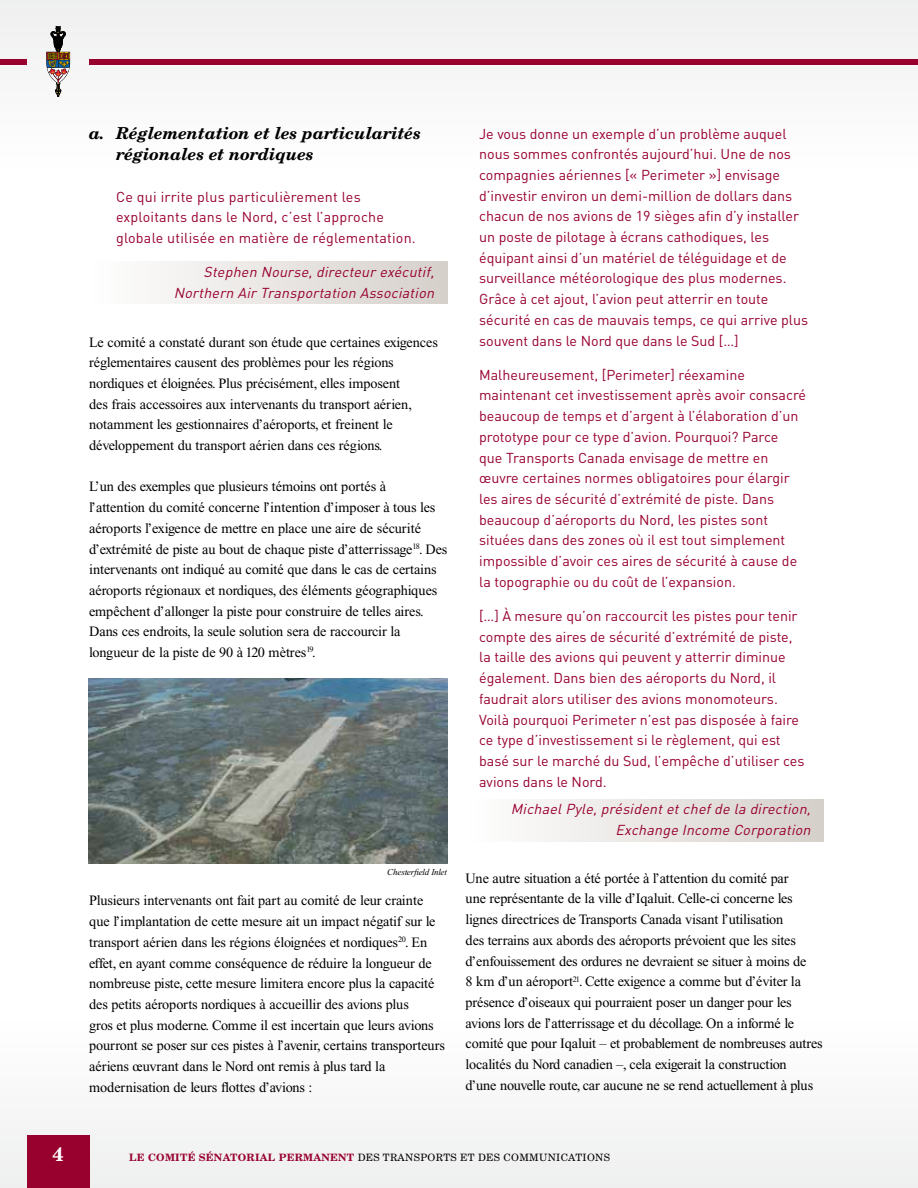
<style>
.page{position:relative;width:918px;height:1188px;background:#fff}
.page>*{position:absolute;margin:0;border:0;box-sizing:border-box;transform-origin:0 0}
.t1{font:700 19.5px "New Century Schlbk LT Std";color:#fff}
.t2{font:italic 700 16.5px/21px "New Century Schlbk LT Std";color:#000}
.t3{font:14.25px/20.7px "Times New Roman";letter-spacing:-.005em;color:#000}
.t4{font:14.25px/20.7px "DIN";color:#98002e}
.t5{font:italic 14.25px/20.7px "DIN";color:#98002e;text-align:right}
.t6{font:10.2px "New Century Schlbk LT Std";color:#000}
.t7{font:700 10.2px "New Century Schlbk LT Std";letter-spacing:.03em;color:#98002e}
.t8{font:italic 9px "Times New Roman";letter-spacing:-.025em;color:#000}
.s1{font-weight:700;color:#98002e}
</style>
<div class="page">
<div style="left:0;top:0;width:918px;height:170px;background:#f7f7f7"></div>
<div style="left:0;top:1018px;width:918px;height:170px;background:#f7f7f7"></div>
<div style="left:27px;top:1136px;width:62px;height:52px;background:#98002e"></div>
<div style="left:0;top:60px;width:27px;height:5px;background:#98002e"></div>
<div style="left:89px;top:60px;width:829px;height:5px;background:#98002e"></div>
<svg style="left:46px;top:26px;width:24px;height:71px"></svg>
<div style="left:465px;top:799px;width:359px;height:43px;background:linear-gradient(to right,#fff,#d6d0ca)"></div>
<img style="left:89px;top:678px;width:358px;height:186px">
<div style="left:89px;top:261px;width:359px;height:43px;background:linear-gradient(to right,#fff,#d5d0ca)"></div>
<p class="t2" style="left:116px;top:122px;width:307px;text-indent:-27px">a. Réglementation et les particularités régionales et nordiques</p>
<p class="t4" style="left:116px;top:186px;width:301px">Ce qui irrite plus particulièrement les exploitants dans le Nord, c’est l’approche globale utilisée en matière de réglementation.</p>
<p class="t5" style="left:174px;top:262px;width:265px">Stephen Nourse, directeur exécutif,<br>Northern Air Transportation Association</p>
<p class="t3" style="left:89px;top:331px;width:350px">Le comité a constaté durant son étude que certaines exigences réglementaires causent des problèmes pour les régions nordiques et éloignées. Plus précisément, elles imposent<br>des frais accessoires aux intervenants du transport aérien, notamment les gestionnaires d’aéroports, et freinent le développement du transport aérien dans ces régions.</p>
<p class="t3" style="left:89px;top:476px;width:360px">L’un des exemples que plusieurs témoins ont portés à<br>l’attention du comité concerne l’intention d’imposer à tous les aéroports l’exigence de mettre en place une aire de sécurité d’extrémité de piste au bout de chaque piste d’atterrissage<sup>18</sup>. Des intervenants ont indiqué au comité que dans le cas de certains aéroports régionaux et nordiques, des éléments géographiques empêchent d’allonger la piste pour construire de telles aires.<br>Dans ces endroits, la seule solution sera de raccourcir la longueur de la piste de 90 à 120 mètres<sup>19</sup>.</p>
<p class="t8" style="left:387px;top:867px;width:61px">Chesterfield Inlet</p>
<p class="t3" style="left:89px;top:890px;width:357px">Plusieurs intervenants ont fait part au comité de leur crainte que l’implantation de cette mesure ait un impact négatif sur le transport aérien dans les régions éloignées et nordiques<sup>20</sup>. En effet, en ayant comme conséquence de réduire la longueur de nombreuse piste, cette mesure limitera encore plus la capacité des petits aéroports nordiques à accueillir des avions plus<br>gros et plus moderne. Comme il est incertain que leurs avions pourront se poser sur ces pistes à l’avenir, certains transporteurs aériens œuvrant dans le Nord ont remis à plus tard la modernisation de leurs flottes d’avions :</p>
<p class="t4" style="left:479px;top:123px;width:331px">Je vous donne un exemple d’un problème auquel nous sommes confrontés aujourd’hui. Une de nos compagnies aériennes [« Perimeter »] envisage d’investir environ un demi-million de dollars dans chacun de nos avions de 19 sièges afin d’y installer un poste de pilotage à écrans cathodiques, les équipant ainsi d’un matériel de téléguidage et de surveillance météorologique des plus modernes.<br>Grâce à cet ajout, l’avion peut atterrir en toute sécurité en cas de mauvais temps, ce qui arrive plus souvent dans le Nord que dans le Sud […]</p>
<p class="t4" style="left:479px;top:364px;width:328px">Malheureusement, [Perimeter] réexamine maintenant cet investissement après avoir consacré beaucoup de temps et d’argent à l’élaboration d’un prototype pour ce type d’avion. Pourquoi? Parce<br>que Transports Canada envisage de mettre en œuvre certaines normes obligatoires pour élargir les aires de sécurité d’extrémité de piste. Dans beaucoup d’aéroports du Nord, les pistes sont situées dans des zones où il est tout simplement impossible d’avoir ces aires de sécurité à cause de la topographie ou du coût de l’expansion.</p>
<p class="t4" style="left:479px;top:605px;width:327px">[…] À mesure qu’on raccourcit les pistes pour tenir compte des aires de sécurité d’extrémité de piste, la taille des avions qui peuvent y atterrir diminue également. Dans bien des aéroports du Nord, il faudrait alors utiliser des avions monomoteurs.<br>Voilà pourquoi Perimeter n’est pas disposée à faire ce type d’investissement si le règlement, qui est basé sur le marché du Sud, l’empêche d’utiliser ces avions dans le Nord.</p>
<p class="t5" style="left:511px;top:798px;width:305px">Michael Pyle, président et chef de la direction,<br>Exchange Income Corporation</p>
<p class="t3" style="left:466px;top:868px;width:359px">Une autre situation a été portée à l’attention du comité par<br>une représentante de la ville d’Iqaluit. Celle-ci concerne les lignes directrices de Transports Canada visant l’utilisation<br>des terrains aux abords des aéroports prévoient que les sites d’enfouissement des ordures ne devraient se situer à moins de<br>8 km d’un aéroport<sup>21</sup>. Cette exigence a comme but d’éviter la présence d’oiseaux qui pourraient poser un danger pour les avions lors de l’atterrissage et du décollage. On a informé le comité que pour Iqaluit – et probablement de nombreuses autres localités du Nord canadien –, cela exigerait la construction<br>d’une nouvelle route, car aucune ne se rend actuellement à plus</p>
<h1 class="t1" style="left:53px;top:1142px;width:13px">4</h1>
<p class="t7" style="left:129px;top:1151px;width:159px">LE COMITÉ SÉNATORIAL PER</p>
<p class="t7" style="left:303px;top:1151px;width:20px">MANEN</p>
<p class="t6" style="left:347px;top:1151px;width:19px"><span class="s1">T</span> DES</p>
<p class="t6" style="left:383px;top:1151px;width:9px">TRANSPORTS</p>
<p class="t6" style="left:460px;top:1151px;width:26px">ET DES</p>
<p class="t6" style="left:504px;top:1151px;width:17px">COMMUNI</p>
<p class="t6" style="left:561px;top:1151px;width:16px">CATIONS</p>
</div>
